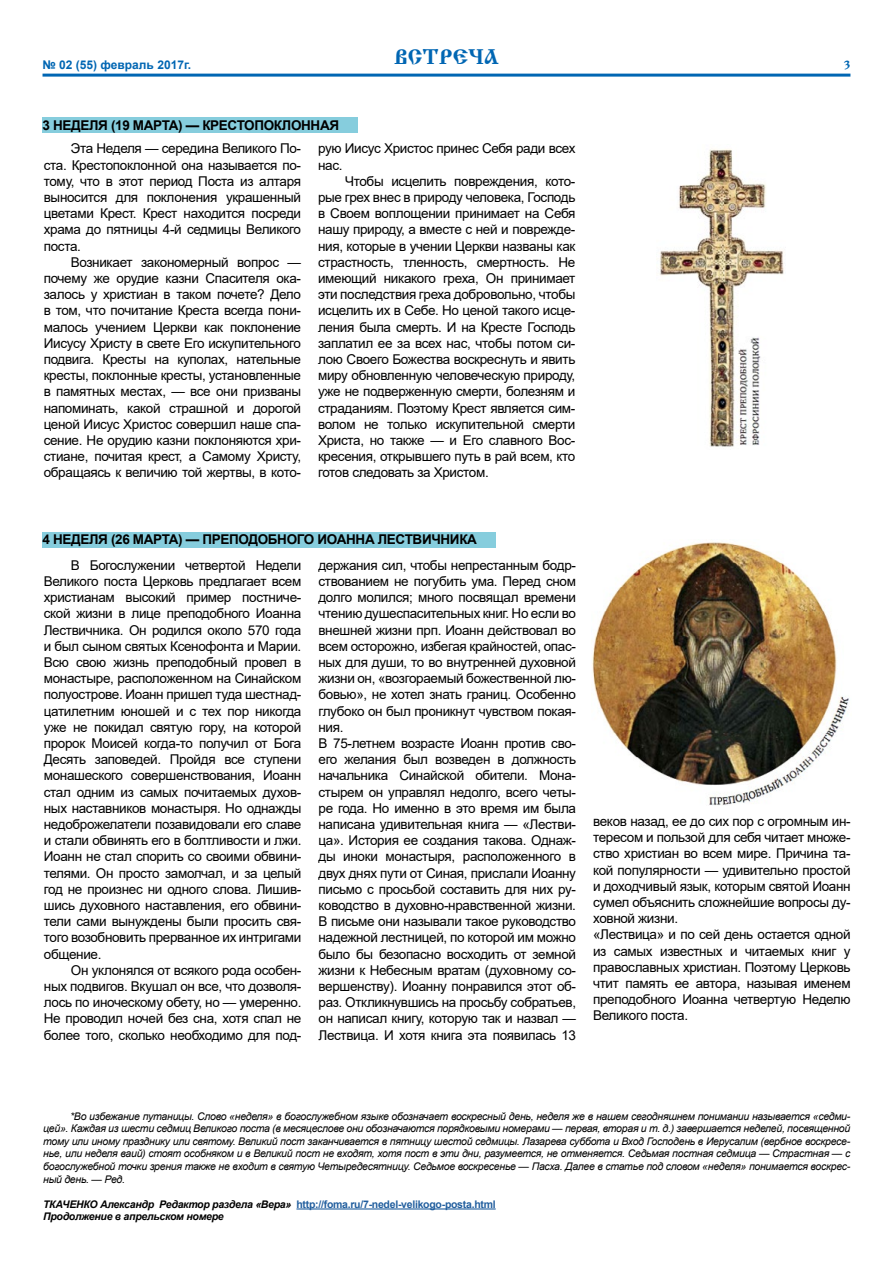
<style>
.page{position:relative;width:893px;height:1263px;background:#fff}
.page>*{position:absolute;margin:0;border:0;box-sizing:border-box;transform-origin:0 0}
.t1{font:21px "Izhitsa";color:#0066b3}
.t2{font:13.5px/16.2px "Arial";letter-spacing:-.025em;color:#000;text-align:justify}
.t3{font:700 13.5px "Arial";letter-spacing:-.025em;color:#000}
.t4{font:700 12px "Arial";color:#0066b3}
.t5{font:12px "Izhitsa";color:#0066b3}
.t6{font:italic 10.5px/12.6px "Arial";letter-spacing:-.025em;color:#000;text-align:justify}
.t7{font:italic 700 10.5px/12.6px "Arial";letter-spacing:-.025em;color:#000}
.s1{font-style:normal;color:#215e9e}
</style>
<div class="page">
<hr style="left:43px;top:74px;width:807px;height:3px;background:#0066b3">
<hr style="left:296px;top:1208px;width:200px;height:1px;background:#215e9e">
<div style="left:43px;top:532px;width:453px;height:15px;background:#86cddd"></div>
<img style="left:592px;top:542px;width:257px;height:263px">
<div style="left:43px;top:117px;width:315px;height:16px;background:#86cddd"></div>
<img style="left:660px;top:149px;width:124px;height:298px">
<p class="t4" style="left:43px;top:57px;width:150px">№ 02 (55) февраль 2017г.</p>
<p class="t3" style="left:43px;top:116px;width:298px">3 НЕДЕЛЯ (19 МАРТА) — КРЕСТОПОКЛОННАЯ</p>
<h1 class="t1" style="left:394px;top:45px;width:106px">ВСТРЕЧА</h1>
<p class="t2" style="left:44px;top:140px;width:259px;text-indent:27px">Эта Неделя — середина Великого По&shy;ста. Крестопоклонной она называется по&shy;тому, что в этот период Поста из алтаря выносится для поклонения украшенный цветами Крест. Крест находится посреди храма до пятницы 4-й седмицы Великого поста.</p>
<p class="t2" style="left:44px;top:254px;width:259px;text-indent:27px">Возникает закономерный вопрос — почему же орудие казни Спасителя ока&shy;залось у христиан в таком почете? Дело в том, что почитание Креста всегда пони&shy;малось учением Церкви как поклонение Иисусу Христу в свете Его искупительного подвига. Кресты на куполах, нательные кресты, поклонные кресты, установленные в памятных местах, — все они призваны напоминать, какой страшной и дорогой ценой Иисус Христос совершил наше спа&shy;сение. Не орудию казни поклоняются хри&shy;стиане, почитая крест, а Самому Христу, обращаясь к величию той жертвы, в кото-</p>
<p class="t2" style="left:318px;top:140px;width:259px">рую Иисус Христос принес Себя ради всех нас.</p>
<p class="t2" style="left:318px;top:173px;width:259px;text-indent:27px">Чтобы исцелить повреждения, кото&shy;рые грех внес в природу человека, Господь в Своем воплощении принимает на Себя нашу природу, а вместе с ней и поврежде&shy;ния, которые в учении Церкви названы как страстность, тленность, смертность. Не имеющий никакого греха, Он принимает эти последствия греха добровольно, чтобы исцелить их в Себе. Но ценой такого исце&shy;ления была смерть. И на Кресте Господь заплатил ее за всех нас, чтобы потом си&shy;лою Своего Божества воскреснуть и явить миру обновленную человеческую природу, уже не подверженную смерти, болезням и страданиям. Поэтому Крест является сим&shy;волом не только искупительной смерти Христа, но также — и Его славного Вос&shy;кресения, открывшего путь в рай всем, кто готов следовать за Христом.</p>
<p class="t5" style="left:844px;top:58px;width:8px">3</p>
<p class="t3" style="left:43px;top:530px;width:436px">4 НЕДЕЛЯ (26 МАРТА) — ПРЕПОДОБНОГО ИОАННА ЛЕСТВИЧНИКА</p>
<p class="t2" style="left:44px;top:557px;width:259px;text-indent:27px">В Богослужении четвертой Недели Великого поста Церковь предлагает всем христианам высокий пример постниче&shy;ской жизни в лице преподобного Иоанна Лествичника. Он родился около 570 года и был сыном святых Ксенофонта и Марии.<br>Всю свою жизнь преподобный провел в монастыре, расположенном на Синайском полуострове. Иоанн пришел туда шестнад&shy;цатилетним юношей и с тех пор никогда уже не покидал святую гору, на которой пророк Моисей когда-то получил от Бога Десять заповедей. Пройдя все ступени монашеского совершенствования, Иоанн стал одним из самых почитаемых духов&shy;ных наставников монастыря. Но однажды недоброжелатели позавидовали его славе и стали обвинять его в болтливости и лжи.<br>Иоанн не стал спорить со своими обвини&shy;телями. Он просто замолчал, и за целый год не произнес ни одного слова. Лишив&shy;шись духовного наставления, его обвини&shy;тели сами вынуждены были просить свя&shy;того возобновить прерванное их интригами общение.</p>
<p class="t2" style="left:44px;top:962px;width:259px;text-indent:27px">Он уклонялся от всякого рода особен&shy;ных подвигов. Вкушал он все, что дозволя&shy;лось по иноческому обету, но — умеренно.<br>Не проводил ночей без сна, хотя спал не более того, сколько необходимо для под-</p>
<p class="t2" style="left:318px;top:557px;width:259px;text-align:left">держания сил, чтобы непрестанным бодр&shy;ствованием не погубить ума. Перед сном долго молился; много посвящал времени чтению душеспасительных книг. Но если во внешней жизни прп. Иоанн действовал во всем осторожно, избегая крайностей, опас&shy;ных для души, то во внутренней духовной жизни он, «возгораемый божественной лю&shy;бовью», не хотел знать границ. Особенно глубоко он был проникнут чувством покая&shy;ния.<br>В 75-летнем возрасте Иоанн против сво&shy;его желания был возведен в должность начальника Синайской обители. Мона&shy;стырем он управлял недолго, всего четы&shy;ре года. Но именно в это время им была написана удивительная книга — «Лестви&shy;ца». История ее создания такова. Однаж&shy;ды иноки монастыря, расположенного в двух днях пути от Синая, прислали Иоанну письмо с просьбой составить для них ру&shy;ководство в духовно-нравственной жизни.<br>В письме они называли такое руководство надежной лестницей, по которой им можно было бы безопасно восходить от земной жизни к Небесным вратам (духовному со&shy;вершенству). Иоанну понравился этот об&shy;раз. Откликнувшись на просьбу собратьев, он написал книгу, которую так и назвал — Лествица. И хотя книга эта появилась 13</p>
<p class="t2" style="left:593px;top:813px;width:259px;text-align:left">веков назад, ее до сих пор с огромным ин&shy;тересом и пользой для себя читает множе&shy;ство христиан во всем мире. Причина та&shy;кой популярности — удивительно простой и доходчивый язык, которым святой Иоанн сумел объяснить сложнейшие вопросы ду&shy;ховной жизни.<br>«Лествица» и по сей день остается одной из самых известных и читаемых книг у православных христиан. Поэтому Церковь чтит память ее автора, называя именем преподобного Иоанна четвертую Неделю Великого поста.</p>
<p class="t6" style="left:43px;top:1110px;width:809px;text-indent:27px">*Во избежание путаницы. Слово «неделя» в богослужебном языке обозначает воскресный день, неделя же в нашем сегодняшнем понимании называется «седми&shy;цей». Каждая из шести седмиц Великого поста (в месяцеслове они обозначаются порядковыми номерами — первая, вторая и т. д.) завершается неделей, посвященной тому или иному празднику или святому. Великий пост заканчивается в пятницу шестой седмицы. Лазарева суббота и Вход Господень в Иерусалим (вербное воскресе&shy;нье, или неделя ваий) стоят особняком и в Великий пост не входят, хотя пост в эти дни, разумеется, не отменяется. Седьмая постная седмица — Страстная — с богослужебной точки зрения также не входит в святую Четыредесятницу. Седьмое воскресенье — Пасха. Далее в статье под словом «неделя» понимается воскрес&shy;ный день. — Ред.</p>
<p class="t7" style="left:43px;top:1198px;width:454px">ТКАЧЕНКО Александр Редактор раздела «Вера» <span class="s1">http://foma.ru/7-nedel-velikogo-posta.html<br></span>Продолжение в апрельском номере</p>
</div>
